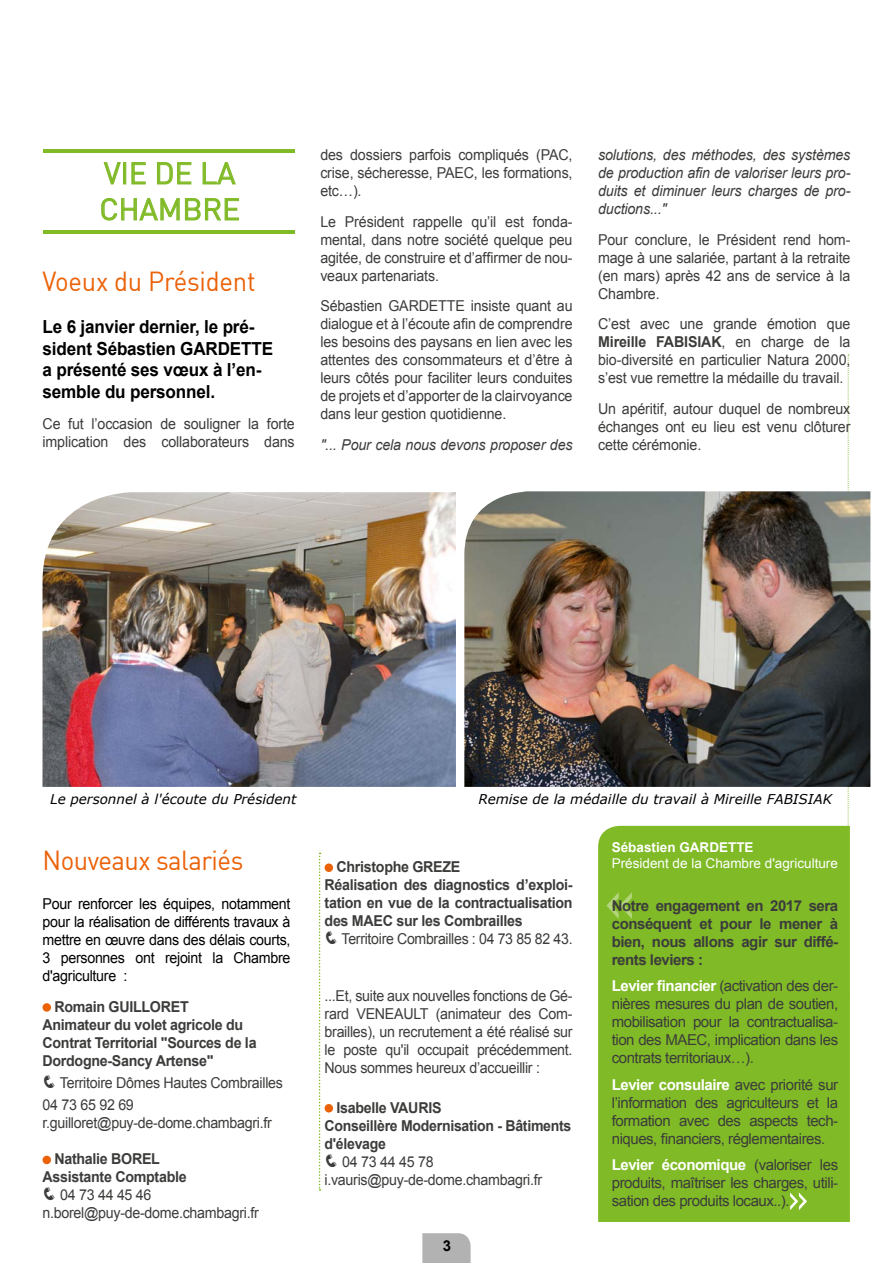
<style>
.page{position:relative;width:893px;height:1263px;background:#fff}
.page>*{position:absolute;margin:0;border:0;box-sizing:border-box;transform-origin:0 0}
.t1{font:30px/36px "DIN";color:#80ba27}
.t2{font:27px "DIN";letter-spacing:-.02em;color:#eb6209;scale:.95 1}
.t3{font:700 18px/21.6px "Arial";letter-spacing:-.01em;color:#000;scale:.95 1}
.t4{font:15px/18px "Arial";letter-spacing:-.02em;color:#3c3c3b;text-align:justify;scale:.95 1}
.t5{font:15px/18px "Arial";letter-spacing:-.02em;color:#3c3c3b;text-align:justify}
.t6{font:700 15px/18px "Arial";letter-spacing:-.02em;color:#3c3c3b;scale:.95 1}
.t7{font:italic 15px/18px "Arial";letter-spacing:-.01em;color:#3c3c3b;text-align:justify;scale:.95 1}
.t8{font:15px/18px "Arial";letter-spacing:-.02em;color:#000;text-align:justify;scale:.95 1}
.t9{font:700 15px/18px "Arial";letter-spacing:-.02em;color:#3c3c3b;text-align:justify}
.t10{font:15px "Arial";letter-spacing:-.02em;color:#3c3c3b;scale:.94 1}
.t11{font:700 15px "Arial";color:#000}
.t12{font:italic 13.5px "Verdana";color:#000}
.t13{font:13.5px "Arial";color:#fff}
.t14{font:700 13.5px "Arial";color:#fff}
.s1{font-weight:700}
.s2{font-weight:700;color:#fff}
</style>
<div class="page">
<svg style="left:422px;top:1233px;width:49px;height:30px"></svg>
<svg style="left:319px;top:853px;width:2px;height:338px"></svg>
<svg style="left:848px;top:354px;width:1px;height:472px"></svg>
<div style="left:598px;top:826px;width:252px;height:396px;background:#80ba27"></div>
<svg style="left:606px;top:892px;width:26px;height:27px"></svg>
<svg style="left:790px;top:1192px;width:17px;height:18px"></svg>
<svg style="left:43px;top:230px;width:252px;height:4px"></svg>
<svg style="left:43px;top:149px;width:252px;height:3px"></svg>
<svg style="left:103px;top:162px;width:18px;height:23px"></svg>
<div style="left:123px;top:162px;width:3px;height:22px;border:1px solid #80ba27"></div>
<svg style="left:131px;top:162px;width:15px;height:23px"></svg>
<svg style="left:157px;top:162px;width:35px;height:23px"></svg>
<svg style="left:202px;top:162px;width:34px;height:23px"></svg>
<svg style="left:101px;top:198px;width:138px;height:23px"></svg>
<img style="left:43px;top:492px;width:413px;height:295px">
<img style="left:464px;top:491px;width:406px;height:296px">
<div style="left:43px;top:1003px;width:8px;height:9px;background:#eb6209;border-radius:50%"></div>
<div style="left:43px;top:1156px;width:8px;height:8px;background:#eb6209;border-radius:50%"></div>
<div style="left:325px;top:863px;width:8px;height:9px;background:#eb6209;border-radius:50%"></div>
<div style="left:325px;top:1104px;width:8px;height:8px;background:#eb6209;border-radius:50%"></div>
<h1 class="t1" style="left:100px;top:155px;width:142px">VIE DE LA<br>CHAMBRE</h1>
<h2 class="t2" style="left:43px;top:265px;width:226px">Voeux du Président</h2>
<p class="t3" style="left:43px;top:317px;width:244px">Le 6 janvier dernier, le pré&shy;sident Sébastien GARDETTE a présenté ses vœux à l’en&shy;semble du personnel.</p>
<p class="t4" style="left:43px;top:415px;width:267px">Ce fut l’occasion de souligner la forte implication des collaborateurs dans</p>
<p class="t4" style="left:320px;top:146px;width:267px">des dossiers parfois compliqués (PAC, crise, sécheresse, PAEC, les formations, etc…).</p>
<p class="t4" style="left:320px;top:212px;width:267px">Le Président rappelle qu’il est fonda&shy;mental, dans notre société quelque peu agitée, de construire et d’affirmer de nou&shy;veaux partenariats.</p>
<p class="t4" style="left:320px;top:297px;width:267px">Sébastien GARDETTE insiste quant au dialogue et à l’écoute afin de comprendre les besoins des paysans en lien avec les attentes des consommateurs et d’être à leurs côtés pour faciliter leurs conduites de projets et d’apporter de la clairvoyance dans leur gestion quotidienne.</p>
<p class="t7" style="left:320px;top:436px;width:267px">"... Pour cela nous devons proposer des</p>
<p class="t7" style="left:598px;top:146px;width:267px">solutions, des méthodes, des systèmes de production afin de valoriser leurs pro&shy;duits et diminuer leurs charges de pro&shy;ductions..."</p>
<p class="t4" style="left:598px;top:230px;width:267px">Pour conclure, le Président rend hom&shy;mage à une salariée, partant à la retraite (en mars) après 42 ans de service à la Chambre.</p>
<p class="t4" style="left:598px;top:315px;width:267px">C’est avec une grande émotion que <span class="s1">Mireille FABISIAK</span>, en charge de la bio-diversité en particulier Natura 2000, s’est vue remettre la médaille du travail.</p>
<p class="t4" style="left:598px;top:400px;width:267px">Un apéritif, autour duquel de nombreux échanges ont eu lieu est venu clôturer cette cérémonie.</p>
<p class="t12" style="left:50px;top:790px;width:248px">Le personnel à l'écoute du Président</p>
<p class="t12" style="left:478px;top:790px;width:355px">Remise de la médaille du travail à Mireille FABISIAK</p>
<h2 class="t2" style="left:43px;top:843px;width:213px">Nouveaux salariés</h2>
<p class="t8" style="left:43px;top:895px;width:263px">Pour renforcer les équipes, notamment pour la réalisation de différents travaux à mettre en œuvre dans des délais courts, 3 personnes ont rejoint la Chambre d'agriculture :</p>
<p class="t6" style="left:43px;top:998px;width:227px;text-indent:12px">Romain GUILLORET<br>Animateur du volet agricole du<br>Contrat Territorial "Sources de la<br>Dordogne-Sancy Artense"</p>
<p class="t4" style="left:43px;top:1072px;width:255px;line-height:22.2px">❑ Territoire Dômes Hautes Combrailles<br>04 73 65 92 69</p>
<p class="t4" style="left:43px;top:1114px;width:243px">r.guilloret@puy-de-dome.chambagri.fr</p>
<p class="t6" style="left:43px;top:1150px;width:153px;text-indent:12px">Nathalie BOREL<br>Assistante Comptable</p>
<p class="t4" style="left:43px;top:1186px;width:229px">❑ 04 73 44 45 46 n.borel@puy-de-dome.chambagri.fr</p>
<p class="t6" style="left:325px;top:858px;width:263px;text-indent:12px">Christophe GREZE<br>Réalisation des diagnostics d’exploi&shy;tation en vue de la contractualisation des MAEC sur les Combrailles</p>
<p class="t10" style="left:325px;top:929px;width:265px">❑ Territoire Combrailles : 04 73 85 82 43.</p>
<p class="t4" style="left:325px;top:987px;width:263px">...Et, suite aux nouvelles fonctions de Gé&shy;rard VENEAULT (animateur des Com&shy;brailles), un recrutement a été réalisé sur le poste qu'il occupait précédemment.<br>Nous sommes heureux d’accueillir :</p>
<p class="t6" style="left:325px;top:1099px;width:261px;text-indent:12px">Isabelle VAURIS<br>Conseillère Modernisation - Bâtiments d'élevage</p>
<p class="t4" style="left:325px;top:1152px;width:231px">❑ 04 73 44 45 78 i.vauris@puy-de-dome.chambagri.fr</p>
<p class="t11" style="left:443px;top:1236px;width:10px">3</p>
<p class="t14" style="left:612px;top:838px;width:143px">Sébastien GARDETTE</p>
<p class="t13" style="left:612px;top:854px;width:228px">Président de la Chambre d'agriculture</p>
<p class="t9" style="left:612px;top:897px;width:228px">Notre engagement en 2017 sera conséquent et pour le mener à bien, nous allons agir sur diffé&shy;rents leviers :</p>
<p class="t5" style="left:612px;top:977px;width:228px"><span class="s2">Levier financier</span> (activation des der&shy;nières mesures du plan de soutien, mobilisation pour la contractualisa&shy;tion des MAEC, implication dans les contrats territoriaux…).</p>
<p class="t5" style="left:612px;top:1075px;width:228px"><span class="s2">Levier consulaire</span> avec priorité sur l’information des agriculteurs et la formation avec des aspects tech&shy;niques, financiers, réglementaires.</p>
<p class="t5" style="left:612px;top:1156px;width:228px"><span class="s2">Levier économique</span> (valoriser les produits, maîtriser les charges, utili&shy;sation des produits locaux..).</p>
</div>
